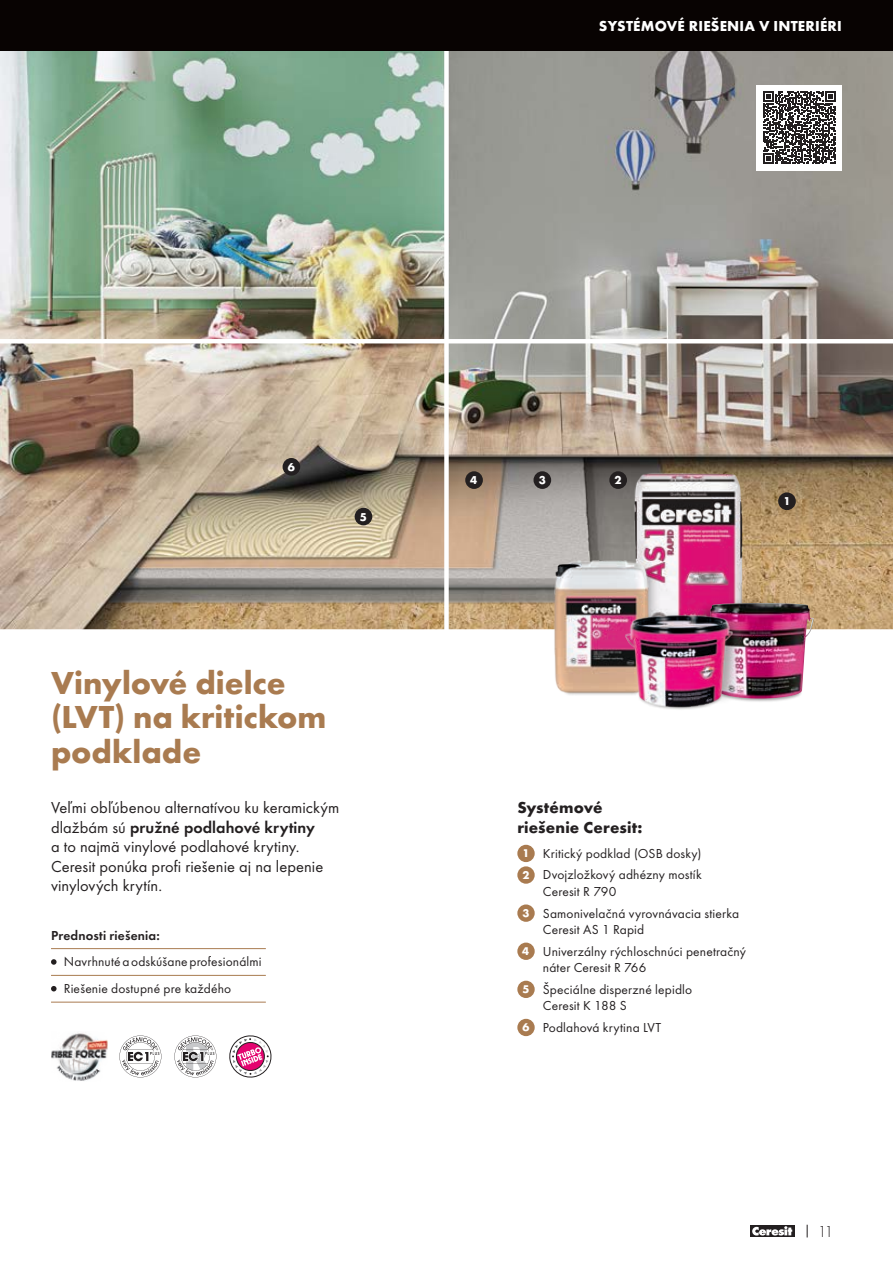
<style>
.page{position:relative;width:893px;height:1263px;background:#fff}
.page>*{position:absolute;margin:0;border:0;box-sizing:border-box;transform-origin:0 0}
.t1{font:700 33px/34.5px "Futura TOT";color:#a97b50}
.t2{font:16.5px/19.5px "Futura TOT";color:#231f20}
.t3{font:700 16.5px/19.5px "Futura TOT";letter-spacing:.01em;color:#231f20}
.t4{font:16.5px "Futura TOT Ligh";color:#231f20}
.t5{font:700 15px "Futura TOT";letter-spacing:.015em;color:#fff}
.t6{font:13.5px/21.6px "Futura TOT";letter-spacing:.01em;color:#231f20}
.t7{font:600 13.5px "Futura TOT";letter-spacing:.015em;color:#231f20}
.t8{font:700 11.85px "Futura TOT";color:#fff}
.s1{font-weight:600}
.s2{font-weight:700;font-size:11.7px;color:#fff}
</style>
<div class="page">
<img style="left:1px;top:51px;width:892px;height:578px">
<hr style="left:0;top:339px;width:893px;height:4px;background:#fff">
<div style="left:444px;top:0;width:5px;height:631px;background:#fff"></div>
<div style="left:517px;top:845px;width:18px;height:17px;background:#a97b50;border-radius:50%"></div>
<div style="left:517px;top:866px;width:18px;height:18px;background:#a97b50;border-radius:50%"></div>
<div style="left:517px;top:904px;width:18px;height:18px;background:#a97b50;border-radius:50%"></div>
<div style="left:517px;top:942px;width:18px;height:18px;background:#a97b50;border-radius:50%"></div>
<div style="left:517px;top:981px;width:18px;height:17px;background:#a97b50;border-radius:50%"></div>
<div style="left:517px;top:1019px;width:18px;height:17px;background:#a97b50;border-radius:50%"></div>
<hr style="left:51px;top:948px;width:215px;height:1px;background:#a97b50">
<hr style="left:51px;top:975px;width:215px;height:1px;background:#a97b50">
<hr style="left:51px;top:1002px;width:215px;height:1px;background:#a97b50">
<svg style="left:51px;top:959px;width:6px;height:6px"></svg>
<svg style="left:51px;top:986px;width:6px;height:5px"></svg>
<div style="left:778px;top:492px;width:18px;height:18px;background:#231f20;border-radius:50%"></div>
<div style="left:609px;top:471px;width:18px;height:18px;background:#231f20;border-radius:50%"></div>
<div style="left:533px;top:471px;width:18px;height:18px;background:#231f20;border-radius:50%"></div>
<div style="left:465px;top:471px;width:18px;height:18px;background:#231f20;border-radius:50%"></div>
<div style="left:283px;top:458px;width:17px;height:18px;background:#231f20;border-radius:50%"></div>
<div style="left:355px;top:508px;width:17px;height:17px;background:#231f20;border-radius:50%"></div>
<img style="left:626px;top:463px;width:125px;height:143px">
<div style="left:581px;top:560px;width:80px;height:129px;background:#231f20;opacity:.4"></div>
<img style="left:548px;top:553px;width:107px;height:142px">
<div style="left:718px;top:681px;width:84px;height:21px;background:#231f20;opacity:.5"></div>
<div style="left:696px;top:597px;width:108px;height:102px;background:#231f20;opacity:.4"></div>
<img style="left:706px;top:603px;width:108px;height:96px">
<img style="left:634px;top:606px;width:169px;height:89px">
<img style="left:622px;top:613px;width:114px;height:97px">
<svg style="left:119px;top:1035px;width:42px;height:42px"></svg>
<svg style="left:174px;top:1035px;width:42px;height:42px"></svg>
<svg style="left:229px;top:1035px;width:43px;height:42px"></svg>
<img style="left:51px;top:1033px;width:56px;height:48px">
<div style="left:757px;top:85px;width:85px;height:85px;background:#fff"></div>
<svg style="left:763px;top:91px;width:73px;height:73px"></svg>
<svg style="left:750px;top:1225px;width:44px;height:12px"></svg>
<svg style="left:752px;top:1226px;width:40px;height:9px"></svg>
<svg style="left:807px;top:1225px;width:1px;height:12px"></svg>
<div style="left:0;top:0;width:893px;height:51px;background:#080302"></div>
<p class="t5" style="left:599px;top:17px;width:244px">SYSTÉMOVÉ RIEŠENIA V INTERIÉRI</p>
<p class="t8" style="left:288px;top:460px;width:9px">6</p>
<p class="t8" style="left:360px;top:509px;width:9px">5</p>
<h1 class="t1" style="left:51px;top:665px;width:277px">Vinylové dielce (LVT) na kritickom podklade</h1>
<p class="t2" style="left:51px;top:798px;width:290px">Veľmi obľúbenou alternatívou ku keramickým dlažbám sú <span class="s1">pružné podlahové krytiny<br></span>a to najmä vinylové podlahové krytiny.<br>Ceresit ponúka profi riešenie aj na lepenie vinylových krytín.</p>
<p class="t7" style="left:51px;top:927px;width:110px">Prednosti riešenia:</p>
<p class="t6" style="left:64px;top:948px;width:199px;line-height:26.7px">Navrhnuté a odskúšane profesionálmi<br>Riešenie dostupné pre každého</p>
<p class="t8" style="left:470px;top:473px;width:9px">4</p>
<p class="t8" style="left:539px;top:473px;width:9px">3</p>
<p class="t8" style="left:615px;top:473px;width:9px">2</p>
<p class="t8" style="left:783px;top:494px;width:9px">1</p>
<p class="t3" style="left:517px;top:798px;width:127px">Systémové riešenie Ceresit:</p>
<p class="t6" style="left:522px;top:842px;width:181px"><span class="s2">1</span> Kritický podklad (OSB dosky)<br><span class="s2">2</span> Dvojzložkový adhézny mostík</p>
<p class="t6" style="left:522px;top:880px;width:218px;text-indent:20px">Ceresit R 790<br><span class="s2">3</span> Samonivelačná vyrovnávacia stierka</p>
<p class="t6" style="left:522px;top:919px;width:226px;text-indent:21px">Ceresit AS 1 Rapid<br><span class="s2">4</span> Univerzálny rýchloschnúci penetračný</p>
<p class="t6" style="left:522px;top:957px;width:171px;text-indent:20px">náter Ceresit R 766<br><span class="s2">5</span> Špeciálne disperzné lepidlo</p>
<p class="t6" style="left:522px;top:995px;width:140px;text-indent:20px">Ceresit K 188 S<br><span class="s2">6</span> Podlahová krytina LVT</p>
<p class="t4" style="left:818px;top:1222px;width:17px">11</p>
</div>
